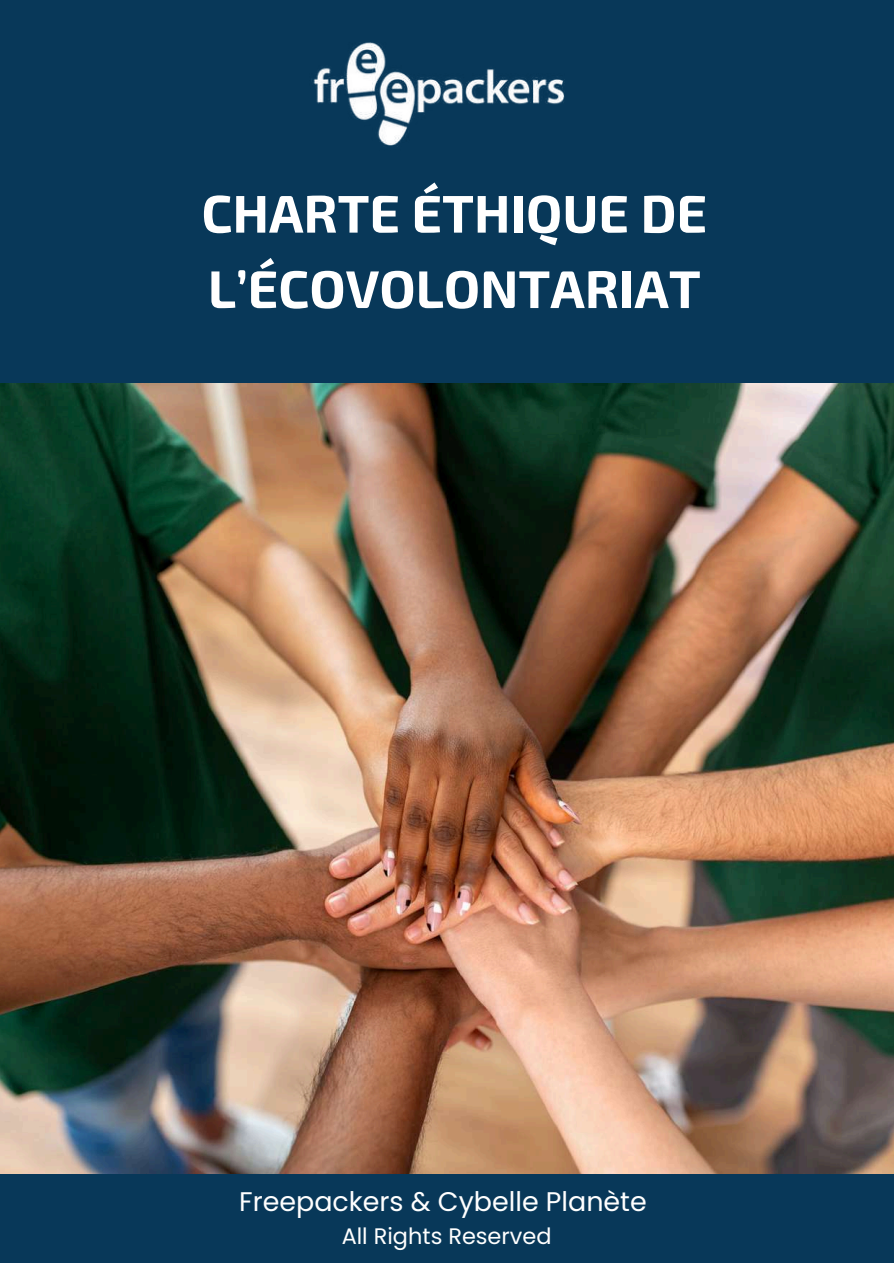
<style>
.page{position:relative;width:894px;height:1264px;background:#fff}
.page>*{position:absolute;margin:0;border:0;box-sizing:border-box;transform-origin:0 0}
.t1{font:700 52.95px/75.3px "Exo 2";color:#fff}
.t2{font:26.85px "Poppins";color:#fff}
.t3{font:22.35px "Poppins";color:#fff}
</style>
<div class="page">
<div style="left:0;top:0;width:892px;height:383px;background:#083859"></div>
<img style="left:313px;top:42px;width:251px;height:104px">
<div style="left:0;top:1173px;width:892px;height:89px;background:#083859"></div>
<img style="left:0;top:383px;width:893px;height:790px">
<p class="t1" style="left:201px;top:173px;width:507px">CHARTE ÉTHIQUE DE<br>L’ÉCOVOLONTARIAT</p>
<p class="t2" style="left:239px;top:1182px;width:409px">Freepackers &amp; Cybelle Planète</p>
<p class="t3" style="left:341px;top:1220px;width:211px">All Rights Reserved</p>
</div>
